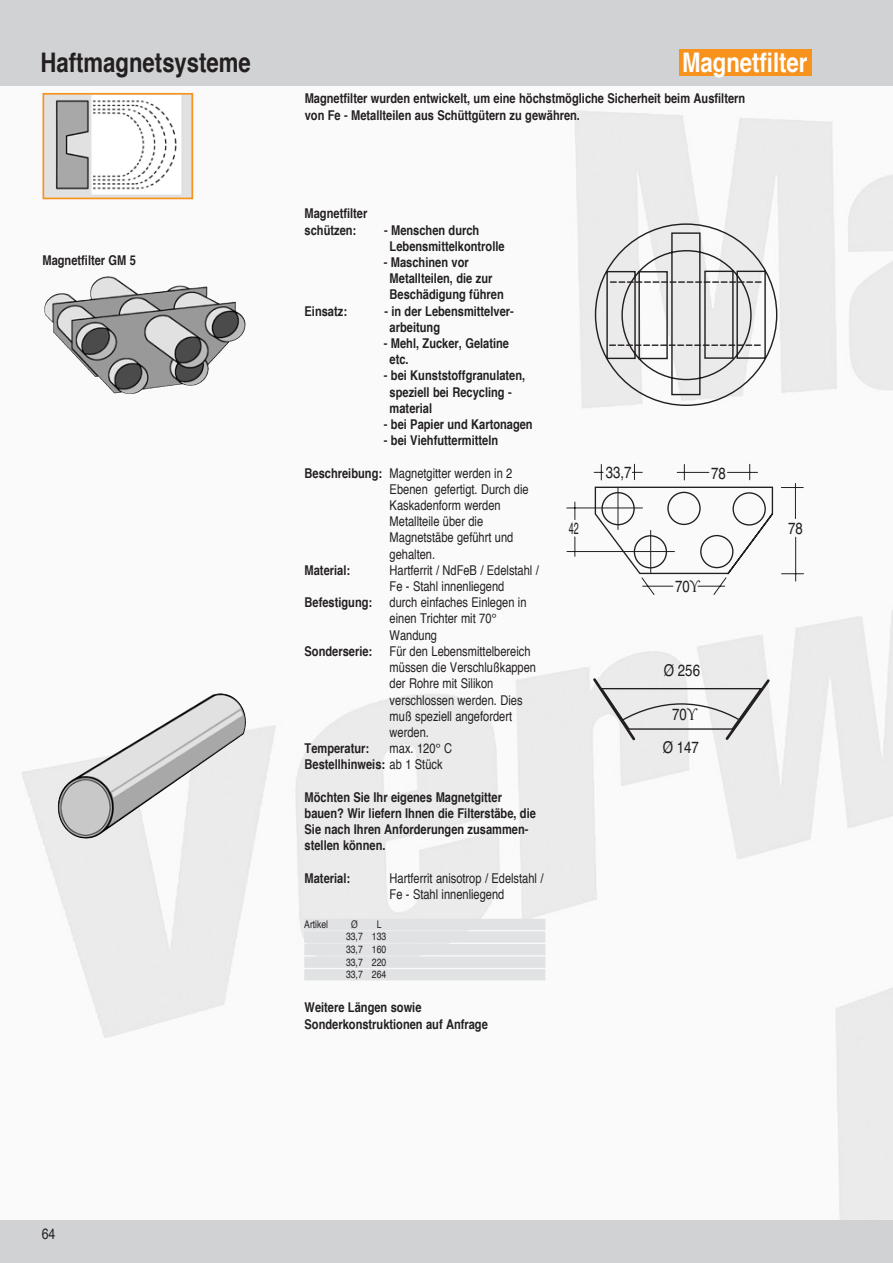
<style>
.page{position:relative;width:893px;height:1263px;background:#fff}
.page>*{position:absolute;margin:0;border:0;box-sizing:border-box;transform-origin:0 0}
.t1{font:700 condensed 27px "Helvetica";color:#231f20}
.t2{font:700 condensed 27px "Helvetica";color:#fff}
.t3{font:condensed 16.2px "Helvetica";color:#231f20}
.t4{font:condensed 16.2px "Helvetica";color:#231f20;scale:.68 1}
.t5{font:condensed 15px "Helvetica";color:#231f20}
.t6{font:700 condensed 13.5px/16.2px "Helvetica";color:#231f20}
.t7{font:condensed 13.5px "Helvetica";color:#231f20}
.Tabelle-5-body{font:condensed 10.5px "Helvetica";color:#231f20}
.s1{font-weight:700}
.s2{font-weight:400}
</style>
<div class="page">
<img style="left:0;top:85px;width:893px;height:1135px">
<div style="left:0;top:0;width:893px;height:85px;background:#d1d2d4"></div>
<div style="left:0;top:1220px;width:886px;height:43px;background:#d1d2d4"></div>
<div style="left:886px;top:1220px;width:7px;height:43px;background:#d1d2d4"></div>
<div style="left:679px;top:49px;width:133px;height:27px;background:#f7931d"></div>
<img style="left:46px;top:96px;width:144px;height:100px">
<div style="left:43px;top:93px;width:150px;height:106px;border:2px solid #f7931d"></div>
<svg style="left:574px;top:537px;width:1px;height:19px"></svg>
<svg style="left:574px;top:502px;width:1px;height:18px"></svg>
<hr style="left:567px;top:508px;width:75px;height:1px;background:#231f20">
<hr style="left:567px;top:551px;width:107px;height:1px;background:#231f20">
<svg style="left:632px;top:464px;width:10px;height:16px"></svg>
<svg style="left:594px;top:464px;width:9px;height:16px"></svg>
<hr style="left:677px;top:472px;width:32px;height:1px;background:#231f20">
<hr style="left:727px;top:472px;width:30px;height:1px;background:#231f20">
<svg style="left:749px;top:464px;width:1px;height:16px"></svg>
<svg style="left:684px;top:464px;width:1px;height:16px"></svg>
<svg style="left:781px;top:487px;width:22px;height:1px"></svg>
<hr style="left:795px;top:483px;width:1px;height:36px;background:#231f20">
<svg style="left:782px;top:573px;width:21px;height:1px"></svg>
<hr style="left:795px;top:537px;width:1px;height:44px;background:#231f20">
<svg style="left:594px;top:223px;width:184px;height:184px"></svg>
<img style="left:44px;top:276px;width:61px;height:98px">
<img style="left:166px;top:694px;width:48px;height:28px">
<div style="left:304px;top:919px;width:241px;height:11px;background:#e1e2e4"></div>
<div style="left:304px;top:931px;width:241px;height:11px;background:#e1e2e4"></div>
<div style="left:304px;top:944px;width:241px;height:11px;background:#e1e2e4"></div>
<div style="left:304px;top:956px;width:241px;height:12px;background:#e1e2e4"></div>
<div style="left:304px;top:969px;width:241px;height:11px;background:#e1e2e4"></div>
<svg style="left:593px;top:486px;width:181px;height:109px"></svg>
<svg style="left:591px;top:676px;width:181px;height:67px"></svg>
<p class="t1" style="left:41px;top:45px;width:212px">Haftmagnetsysteme</p>
<p class="t2" style="left:682px;top:46px;width:127px">Magnetfilter</p>
<p class="t6" style="left:305px;top:90px;width:442px">Magnetfilter wurden entwickelt, um eine höchstmögliche Sicherheit beim Ausfiltern</p>
<p class="t6" style="left:305px;top:106px;width:277px">von Fe - Metallteilen aus Schüttgütern zu gewähren.</p>
<h1 class="t1" style="left:41px;top:45px;width:161px">linke Dachzeile</h1>
<h1 class="t2" style="left:676px;top:45px;width:131px">rechte Bund</h1>
<p class="t6" style="left:305px;top:90px;width:92px">Blindtext 9 punkt</p>
<p class="t6" style="left:43px;top:251px;width:95px">Magnetfilter GM 5</p>
<p class="t5" style="left:42px;top:1224px;width:15px">64</p>
<p class="t6" style="left:305px;top:205px;width:64px">Magnetfilter</p>
<p class="t6" style="left:305px;top:221px;width:53px">schützen:</p>
<p class="t6" style="left:384px;top:221px;width:97px">- Menschen durch</p>
<p class="t6" style="left:390px;top:238px;width:117px">Lebensmittelkontrolle</p>
<p class="t6" style="left:384px;top:254px;width:86px">- Maschinen vor</p>
<p class="t6" style="left:390px;top:270px;width:104px">Metallteilen, die zur</p>
<p class="t6" style="left:390px;top:286px;width:116px">Beschädigung führen</p>
<p class="t6" style="left:305px;top:302px;width:44px">Einsatz:</p>
<p class="t6" style="left:384px;top:302px;width:131px">- in der Lebensmittelver-</p>
<p class="t6" style="left:390px;top:319px;width:52px">arbeitung</p>
<p class="t6" style="left:384px;top:335px;width:127px">- Mehl, Zucker, Gelatine</p>
<p class="t6" style="left:390px;top:351px;width:21px">etc.</p>
<p class="t6" style="left:384px;top:367px;width:143px">- bei Kunststoffgranulaten,</p>
<p class="t6" style="left:390px;top:383px;width:124px">speziell bei Recycling -</p>
<p class="t6" style="left:390px;top:400px;width:44px">material</p>
<p class="t6" style="left:384px;top:416px;width:150px">- bei Papier und Kartonagen</p>
<p class="t6" style="left:384px;top:432px;width:116px">- bei Viehfuttermitteln</p>
<p class="t7" style="left:305px;top:464px;width:209px"><span class="s1">Beschreibung:</span> Magnetgitter werden in 2</p>
<p class="t7" style="left:390px;top:481px;width:141px">Ebenen gefertigt. Durch die</p>
<p class="t7" style="left:390px;top:497px;width:113px">Kaskadenform werden</p>
<p class="t7" style="left:390px;top:513px;width:95px">Metallteile über die</p>
<p class="t7" style="left:390px;top:529px;width:125px">Magnetstäbe geführt und</p>
<p class="t7" style="left:390px;top:545px;width:47px">gehalten.</p>
<p class="t6" style="left:305px;top:562px;width:47px">Material:</p>
<p class="t7" style="left:390px;top:562px;width:151px">Hartferrit / NdFeB / Edelstahl /</p>
<p class="t7" style="left:390px;top:578px;width:116px">Fe - Stahl innenliegend</p>
<p class="t6" style="left:305px;top:594px;width:69px">Befestigung:</p>
<p class="t7" style="left:390px;top:594px;width:138px">durch einfaches Einlegen in</p>
<p class="t7" style="left:390px;top:610px;width:109px">einen Trichter mit 70°</p>
<p class="t7" style="left:390px;top:626px;width:49px">Wandung</p>
<p class="t6" style="left:305px;top:643px;width:69px">Sonderserie:</p>
<p class="t7" style="left:390px;top:643px;width:142px">Für den Lebensmittelbereich</p>
<p class="t7" style="left:390px;top:659px;width:148px">müssen die Verschlußkappen</p>
<p class="t7" style="left:390px;top:675px;width:105px">der Rohre mit Silikon</p>
<p class="t7" style="left:390px;top:691px;width:134px">verschlossen werden. Dies</p>
<p class="t7" style="left:390px;top:707px;width:124px">muß speziell angefordert</p>
<p class="t7" style="left:390px;top:724px;width:41px">werden.</p>
<p class="t6" style="left:305px;top:740px;width:66px">Temperatur:</p>
<p class="t7" style="left:390px;top:740px;width:64px">max. 120° C</p>
<p class="t6" style="left:305px;top:756px;width:139px">Bestellhinweis: <span class="s2">ab 1 Stück</span></p>
<p class="t6" style="left:305px;top:788px;width:199px">Möchten Sie Ihr eigenes Magnetgitter</p>
<p class="t6" style="left:305px;top:805px;width:233px">bauen? Wir liefern Ihnen die Filterstäbe, die</p>
<p class="t6" style="left:305px;top:821px;width:225px">Sie nach Ihren Anforderungen zusammen-</p>
<p class="t6" style="left:305px;top:837px;width:82px">stellen können.</p>
<p class="t6" style="left:305px;top:869px;width:47px">Material:</p>
<p class="t7" style="left:390px;top:869px;width:155px">Hartferrit anisotrop / Edelstahl /</p>
<p class="t7" style="left:390px;top:886px;width:116px">Fe - Stahl innenliegend</p>
<p class="Tabelle-5-body" style="left:304px;top:918px;width:25px">Artikel</p>
<p class="Tabelle-5-body" style="left:351px;top:918px;width:8px">Ø</p>
<p class="Tabelle-5-body" style="left:377px;top:918px;width:6px">L</p>
<p class="Tabelle-5-body" style="left:346px;top:930px;width:42px">33,7 133</p>
<p class="Tabelle-5-body" style="left:346px;top:943px;width:42px">33,7 160</p>
<p class="Tabelle-5-body" style="left:346px;top:955px;width:42px">33,7 220</p>
<p class="Tabelle-5-body" style="left:346px;top:968px;width:42px">33,7 264</p>
<p class="t6" style="left:305px;top:999px;width:185px">Weitere Längen sowie<br>Sonderkonstruktionen auf Anfrage</p>
<p class="t4" style="left:569px;top:518px;width:16px">42</p>
<p class="t3" style="left:606px;top:463px;width:27px">33,7</p>
<p class="t3" style="left:711px;top:463px;width:16px">78</p>
<p class="t3" style="left:675px;top:576px;width:16px">70</p>
<p class="t3" style="left:664px;top:660px;width:38px">Ø 256</p>
<p class="t3" style="left:672px;top:704px;width:16px">70</p>
<p class="t3" style="left:663px;top:737px;width:38px">Ø 147</p>
<p class="t3" style="left:788px;top:518px;width:16px">78</p>
</div>
